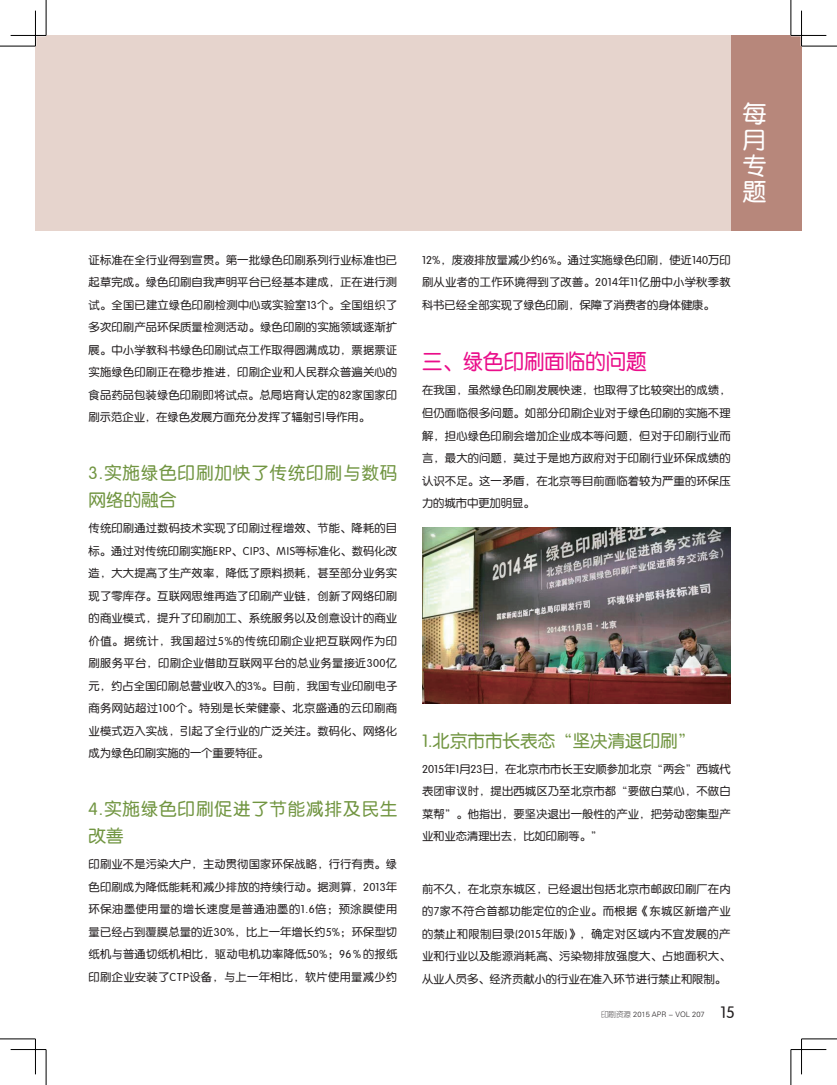
<style>
.page{position:relative;width:837px;height:1085px;background:#fff}
.page>*{position:absolute;margin:0;border:0;box-sizing:border-box;transform-origin:0 0}
.t1{font:23.75px/26.1px "FZY3 JW GB1 0";color:#fff;text-align:justify}
.t2{font:21.25px "FZY3 JW GB1 0";color:#ea0e8a;scale:.96 1}
.t3{font:17.5px/27.5px "FZY3 JW GB1 0";letter-spacing:.05em;color:#719541}
.t4{font:17.5px "FZY3 JW GB1 0";color:#719541}
.t5{font:11.25px/22.5px "FZY3 JW GB1 0";letter-spacing:.015em;color:#231f20;text-align:justify}
.t6{font:7.5px "FZY1 JW GB1 0";color:#231f20}
.s1{font-family:"FZY3 JW GB1 0";font-size:16.25px}
</style>
<div class="page">
<div style="left:35px;top:35px;width:766px;height:195px;background:#e6d4cd"></div>
<div style="left:730px;top:35px;width:71px;height:195px;background:#b7877b"></div>
<img style="left:422px;top:527px;width:308px;height:176px">
<hr style="left:800px;top:11px;width:2px;height:35px;background:#fff">
<hr style="left:0;top:46px;width:35px;height:1px;background:#000">
<hr style="left:801px;top:46px;width:35px;height:1px;background:#000">
<hr style="left:0;top:1038px;width:35px;height:1px;background:#000">
<hr style="left:801px;top:1038px;width:35px;height:1px;background:#000">
<hr style="left:46px;top:0;width:1px;height:35px;background:#000">
<hr style="left:46px;top:1049px;width:1px;height:35px;background:#000">
<hr style="left:790px;top:0;width:1px;height:35px;background:#000">
<hr style="left:790px;top:1049px;width:1px;height:35px;background:#000">
<hr style="left:11px;top:35px;width:35px;height:1px;background:#000">
<hr style="left:790px;top:35px;width:36px;height:1px;background:#000">
<hr style="left:11px;top:1049px;width:35px;height:1px;background:#000">
<hr style="left:790px;top:1049px;width:36px;height:1px;background:#000">
<hr style="left:35px;top:11px;width:1px;height:35px;background:#000">
<hr style="left:35px;top:1038px;width:1px;height:36px;background:#000">
<hr style="left:801px;top:11px;width:1px;height:35px;background:#000">
<hr style="left:801px;top:1038px;width:1px;height:36px;background:#000">
<p class="t5" style="left:89px;top:249px;width:310px">证标准在全行业得到宣贯。第一批绿色印刷系列行业标准也已起草完成。绿色印刷自我声明平台已经基本建成，正在进行测试。全国已建立绿色印刷检测中心或实验室13个。全国组织了多次印刷产品环保质量检测活动。绿色印刷的实施领域逐渐扩展。中小学教科书绿色印刷试点工作取得圆满成功，票据票证实施绿色印刷正在稳步推进，印刷企业和人民群众普遍关心的食品药品包装绿色印刷即将试点。总局培育认定的82家国家印刷示范企业，在绿色发展方面充分发挥了辐射引导作用。</p>
<h3 class="t3" style="left:89px;top:459px;width:310px">3.实施绿色印刷加快了传统印刷与数码网络的融合</h3>
<p class="t5" style="left:89px;top:517px;width:310px">传统印刷通过数码技术实现了印刷过程增效、节能、降耗的目标。通过对传统印刷实施ERP、CIP3、MIS等标准化、数码化改造，大大提高了生产效率，降低了原料损耗，甚至部分业务实现了零库存。互联网思维再造了印刷产业链，创新了网络印刷的商业模式，提升了印刷加工、系统服务以及创意设计的商业价值。据统计，我国超过5%的传统印刷企业把互联网作为印刷服务平台，印刷企业借助互联网平台的总业务量接近300亿元，约占全国印刷总营业收入的3%。目前，我国专业印刷电子商务网站超过100个。特别是长荣健豪、北京盛通的云印刷商业模式迈入实战，引起了全行业的广泛关注。数码化、网络化成为绿色印刷实施的一个重要特征。</p>
<h3 class="t3" style="left:89px;top:795px;width:310px">4.实施绿色印刷促进了节能减排及民生改善</h3>
<p class="t5" style="left:89px;top:853px;width:310px">印刷业不是污染大户，主动贯彻国家环保战略，行行有责。绿色印刷成为降低能耗和减少排放的持续行动。据测算，2013年环保油墨使用量的增长速度是普通油墨的1.6倍；预涂膜使用量已经占到覆膜总量的近30%，比上一年增长约5%；环保型切纸机与普通切纸机相比，驱动电机功率降低50%；96％的报纸印刷企业安装了CTP设备，与上一年相比，软片使用量减少约</p>
<h1 class="t1" style="left:742px;top:101px;width:26px">每月专题</h1>
<p class="t5" style="left:422px;top:249px;width:310px">12%，废液排放量减少约6%。通过实施绿色印刷，使近140万印刷从业者的工作环境得到了改善。2014年11亿册中小学秋季教科书已经全部实现了绿色印刷，保障了消费者的身体健康。</p>
<h2 class="t2" style="left:422px;top:350px;width:235px">三、绿色印刷面临的问题</h2>
<p class="t5" style="left:422px;top:379px;width:310px">在我国，虽然绿色印刷发展快速，也取得了比较突出的成绩，但仍面临很多问题。如部分印刷企业对于绿色印刷的实施不理解，担心绿色印刷会增加企业成本等问题，但对于印刷行业而言，最大的问题，莫过于是地方政府对于印刷行业环保成绩的认识不足。这一矛盾，在北京等目前面临着较为严重的环保压力的城市中更加明显。</p>
<h3 class="t4" style="left:422px;top:731px;width:275px">1.北京市市长表态“坚决清退印刷”</h3>
<p class="t5" style="left:422px;top:758px;width:310px">2015年1月23日，在北京市市长王安顺参加北京“两会”西城代表团审议时，提出西城区乃至北京市都“要做白菜心，不做白菜帮”。他指出，要坚决退出一般性的产业，把劳动密集型产业和业态清理出去，比如印刷等。”</p>
<p class="t5" style="left:422px;top:877px;width:310px">前不久，在北京东城区，已经退出包括北京市邮政印刷厂在内的7家不符合首都功能定位的企业。而根据《东城区新增产业的禁止和限制目录(2015年版)》，确定对区域内不宜发展的产业和行业以及能源消耗高、污染物排放强度大、占地面积大、从业人员多、经济贡献小的行业在准入环节进行禁止和限制。</p>
<p class="t6" style="left:601px;top:1009px;width:135px">印刷资源 2015 APR - VOL 207 <span class="s1">15</span></p>
</div>
